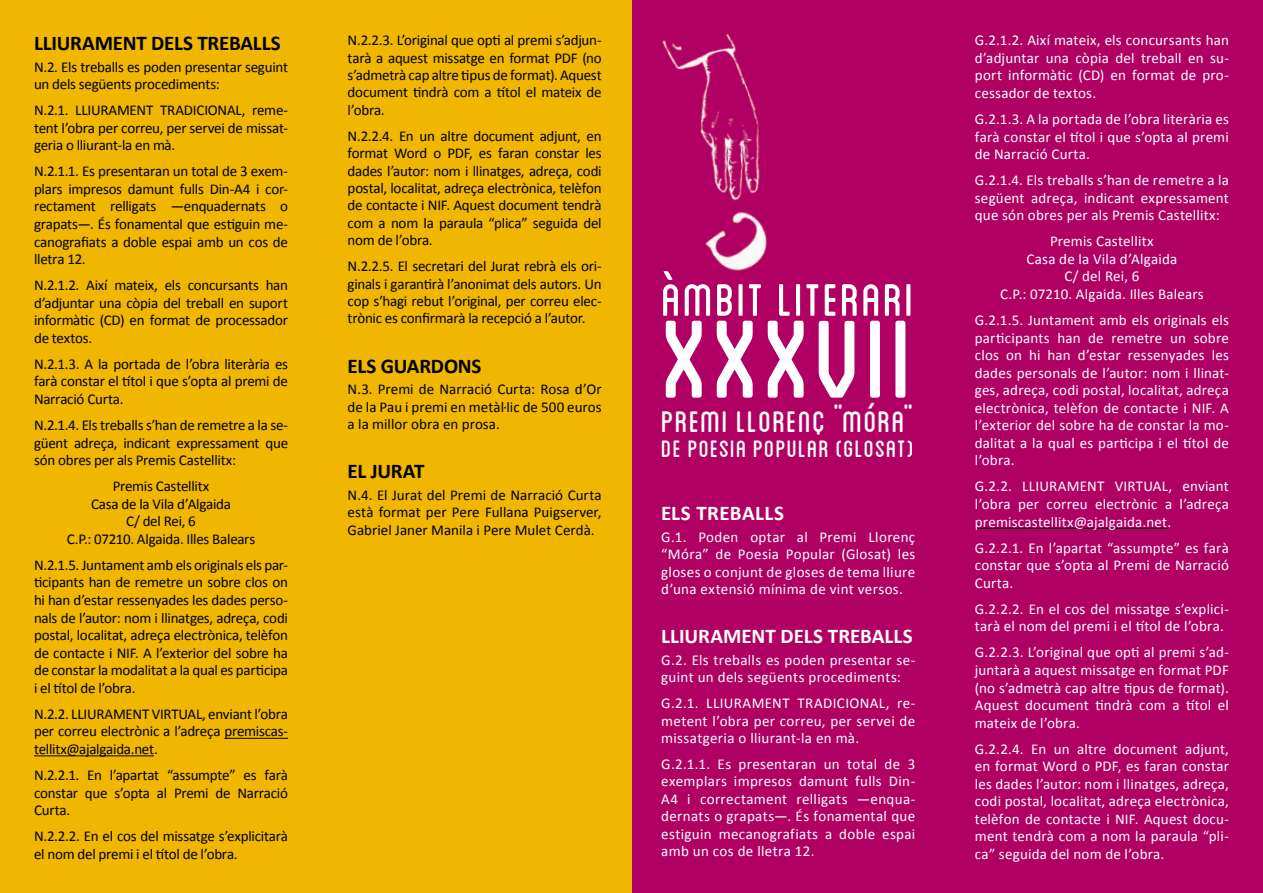
<style>
.page{position:relative;width:1263px;height:893px;background:#fff}
.page>*{position:absolute;margin:0;border:0;box-sizing:border-box;transform-origin:0 0}
.t1{font:155.4px "Blanch Caps";letter-spacing:.015em;color:#fff}
.t2{font:63.75px "Blanch Caps";letter-spacing:.025em;color:#fff}
.t3{font:41.7px "Blanch Caps";letter-spacing:.03em;color:#fff}
.t4{font:33.3px "Blanch Caps";letter-spacing:.03em;color:#fff}
.t5{font:700 21px "Calibri";letter-spacing:-.01em;color:#000}
.t6{font:700 21px "Calibri";color:#fff}
.t7{font:15px/17.5px "Calibri";letter-spacing:-.015em;color:#000;text-align:justify}
.t8{font:15px/17.5px "Calibri";letter-spacing:.015em;color:#fff;text-align:justify}
</style>
<div class="page">
<div style="left:0;top:0;width:325px;height:893px;background:#f0b600"></div>
<div style="left:631px;top:0;width:632px;height:893px;background:#b10064"></div>
<hr style="left:224px;top:738px;width:64px;height:1px;background:#000">
<hr style="left:34px;top:755px;width:120px;height:1px;background:#000">
<div style="left:318px;top:0;width:313px;height:893px;background:#f0b600"></div>
<img style="left:662px;top:33px;width:105px;height:238px">
<hr style="left:975px;top:528px;width:192px;height:1px;background:#000">
<h3 class="t5" style="left:34px;top:30px;width:247px">LLIURAMENT DELS TREBALLS</h3>
<p class="t7" style="left:34px;top:57px;width:256px">N.2. Els treballs es poden presentar seguint un dels següents procediments:</p>
<p class="t7" style="left:34px;top:101px;width:256px">N.2.1. LLIURAMENT TRADICIONAL, reme&shy;tent l’obra per correu, per servei de missat&shy;geria o lliurant-la en mà.</p>
<p class="t7" style="left:34px;top:162px;width:256px">N.2.1.1. Es presentaran un total de 3 exem&shy;plars impresos damunt fulls Din-A4 i cor&shy;rectament relligats —enquadernats o grapats—. És fonamental que estiguin me&shy;canografiats a doble espai amb un cos de lletra 12.</p>
<p class="t7" style="left:34px;top:276px;width:256px">N.2.1.2. Així mateix, els concursants han d’adjuntar una còpia del treball en suport informàtic (CD) en format de processador de textos.</p>
<p class="t7" style="left:34px;top:354px;width:256px">N.2.1.3. A la portada de l’obra literària es farà constar el títol i que s’opta al premi de Narració Curta.</p>
<p class="t7" style="left:34px;top:416px;width:256px">N.2.1.4. Els treballs s’han de remetre a la se&shy;güent adreça, indicant expressament que són obres per als Premis Castellitx:</p>
<p class="t7" style="left:67px;top:477px;width:190px;text-align:center">Premis Castellitx<br>Casa de la Vila d’Algaida<br>C/ del Rei, 6<br>C.P.: 07210. Algaida. Illes Balears</p>
<p class="t7" style="left:34px;top:555px;width:256px">N.2.1.5. Juntament amb els originals els par&shy;ticipants han de remetre un sobre clos on hi han d’estar ressenyades les dades perso&shy;nals de l’autor: nom i llinatges, adreça, codi postal, localitat, adreça electrònica, telèfon de contacte i NIF. A l’exterior del sobre ha de constar la modalitat a la qual es participa i el títol de l’obra.</p>
<p class="t7" style="left:34px;top:704px;width:256px">N.2.2. LLIURAMENT VIRTUAL, enviant l’obra per correu electrònic a l’adreça premiscas&shy;tellitx@ajalgaida.net.</p>
<p class="t7" style="left:34px;top:765px;width:255px">N.2.2.1. En l’apartat “assumpte” es farà constar que s’opta al Premi de Narració Curta.</p>
<p class="t7" style="left:34px;top:827px;width:256px">N.2.2.2. En el cos del missatge s’explicitarà el nom del premi i el títol de l’obra.</p>
<p class="t7" style="left:348px;top:31px;width:256px">N.2.2.3. L’original que opti al premi s’adjun&shy;tarà a aquest missatge en format PDF (no s’admetrà cap altre tipus de format). Aquest document tindrà com a títol el mateix de l’obra.</p>
<p class="t7" style="left:348px;top:126px;width:256px">N.2.2.4. En un altre document adjunt, en format Word o PDF, es faran constar les dades l’autor: nom i llinatges, adreça, codi postal, localitat, adreça electrònica, telèfon de contacte i NIF. Aquest document tendrà com a nom la paraula “plica” seguida del nom de l’obra.</p>
<p class="t7" style="left:348px;top:257px;width:256px">N.2.2.5. El secretari del Jurat rebrà els ori&shy;ginals i garantirà l’anonimat dels autors. Un cop s’hagi rebut l’original, per correu elec&shy;trònic es confirmarà la recepció a l’autor.</p>
<h3 class="t5" style="left:348px;top:353px;width:135px">ELS GUARDONS</h3>
<p class="t7" style="left:348px;top:380px;width:256px">N.3. Premi de Narració Curta: Rosa d’Or de la Pau i premi en metàŀlic de 500 euros a la millor obra en prosa.</p>
<h3 class="t5" style="left:348px;top:458px;width:78px">EL JURAT</h3>
<p class="t7" style="left:348px;top:486px;width:256px">N.4. El Jurat del Premi de Narració Curta està format per Pere Fullana Puigserver, Gabriel Janer Manila i Pere Mulet Cerdà.</p>
<h2 class="t2" style="left:661px;top:271px;width:254px">ÀMBIT LITERARI</h2>
<h1 class="t1" style="left:661px;top:289px;width:254px">XXXVII</h1>
<h3 class="t3" style="left:661px;top:403px;width:254px">PREMI LLORENÇ ¨MÓRA¨</h3>
<h3 class="t4" style="left:661px;top:434px;width:254px">DE POESIA POPULAR (GLOSAT)</h3>
<h3 class="t6" style="left:661px;top:500px;width:123px">ELS TREBALLS</h3>
<p class="t8" style="left:661px;top:527px;width:256px">G.1. Poden optar al Premi Llorenç “Móra” de Poesia Popular (Glosat) les gloses o conjunt de gloses de tema lliure d’una extensió mínima de vint versos.</p>
<h3 class="t6" style="left:661px;top:623px;width:37px">LLIURA</h3>
<h3 class="t6" style="left:723px;top:623px;width:190px">MENT DELS TREBALLS</h3>
<p class="t8" style="left:661px;top:651px;width:256px">G.2. Els treballs es poden presentar se&shy;guint un dels següents procediments:</p>
<p class="t8" style="left:661px;top:694px;width:256px">G.2.1. LLIURAMENT TRADICIONAL, re&shy;metent l’obra per correu, per servei de missatgeria o lliurant-la en mà.</p>
<p class="t8" style="left:661px;top:755px;width:256px">G.2.1.1. Es presentaran un total de 3 exemplars impresos damunt fulls Din-A4 i correctament relligats —enqua&shy;dernats o grapats—. És fonamental que estiguin mecanografiats a doble espai amb un cos de lletra 12.</p>
<p class="t8" style="left:975px;top:31px;width:256px">G.2.1.2. Així mateix, els concursants han d’adjuntar una còpia del treball en su&shy;port informàtic (CD) en format de pro&shy;cessador de textos.</p>
<p class="t8" style="left:975px;top:110px;width:256px">G.2.1.3. A la portada de l’obra literària es farà constar el títol i que s’opta al premi de Narració Curta.</p>
<p class="t8" style="left:975px;top:171px;width:256px">G.2.1.4. Els treballs s’han de remetre a la següent adreça, indicant expressament que són obres per als Premis Castellitx:</p>
<p class="t8" style="left:1000px;top:232px;width:205px;text-align:center">Premis Castellitx<br>Casa de la Vila d’Algaida<br>C/ del Rei, 6<br>C.P.: 07210. Algaida. Illes Balears</p>
<p class="t8" style="left:975px;top:311px;width:256px">G.2.1.5. Juntament amb els originals els participants han de remetre un sobre clos on hi han d’estar ressenyades les dades personals de l’autor: nom i llinat&shy;ges, adreça, codi postal, localitat, adreça electrònica, telèfon de contacte i NIF. A l’exterior del sobre ha de constar la mo&shy;dalitat a la qual es participa i el títol de l’obra.</p>
<p class="t8" style="left:975px;top:477px;width:256px">G.2.2. LLIURAMENT VIRTUAL, enviant l’obra per correu electrònic a l’adreça premiscastellitx@ajalgaida.net.</p>
<p class="t8" style="left:975px;top:538px;width:255px">G.2.2.1. En l’apartat “assumpte” es farà constar que s’opta al Premi de Narració Curta.</p>
<p class="t8" style="left:975px;top:599px;width:256px">G.2.2.2. En el cos del missatge s’explici&shy;tarà el nom del premi i el títol de l’obra.</p>
<p class="t8" style="left:975px;top:643px;width:256px">G.2.2.3. L’original que opti al premi s’ad&shy;juntarà a aquest missatge en format PDF (no s’admetrà cap altre tipus de format).<br>Aquest document tindrà com a títol el mateix de l’obra.</p>
<p class="t8" style="left:975px;top:739px;width:256px">G.2.2.4. En un altre document adjunt, en format Word o PDF, es faran constar les dades l’autor: nom i llinatges, adreça, codi postal, localitat, adreça electrònica, telèfon de contacte i NIF. Aquest docu&shy;ment tendrà com a nom la paraula “pli&shy;ca” seguida del nom de l’obra.</p>
</div>
